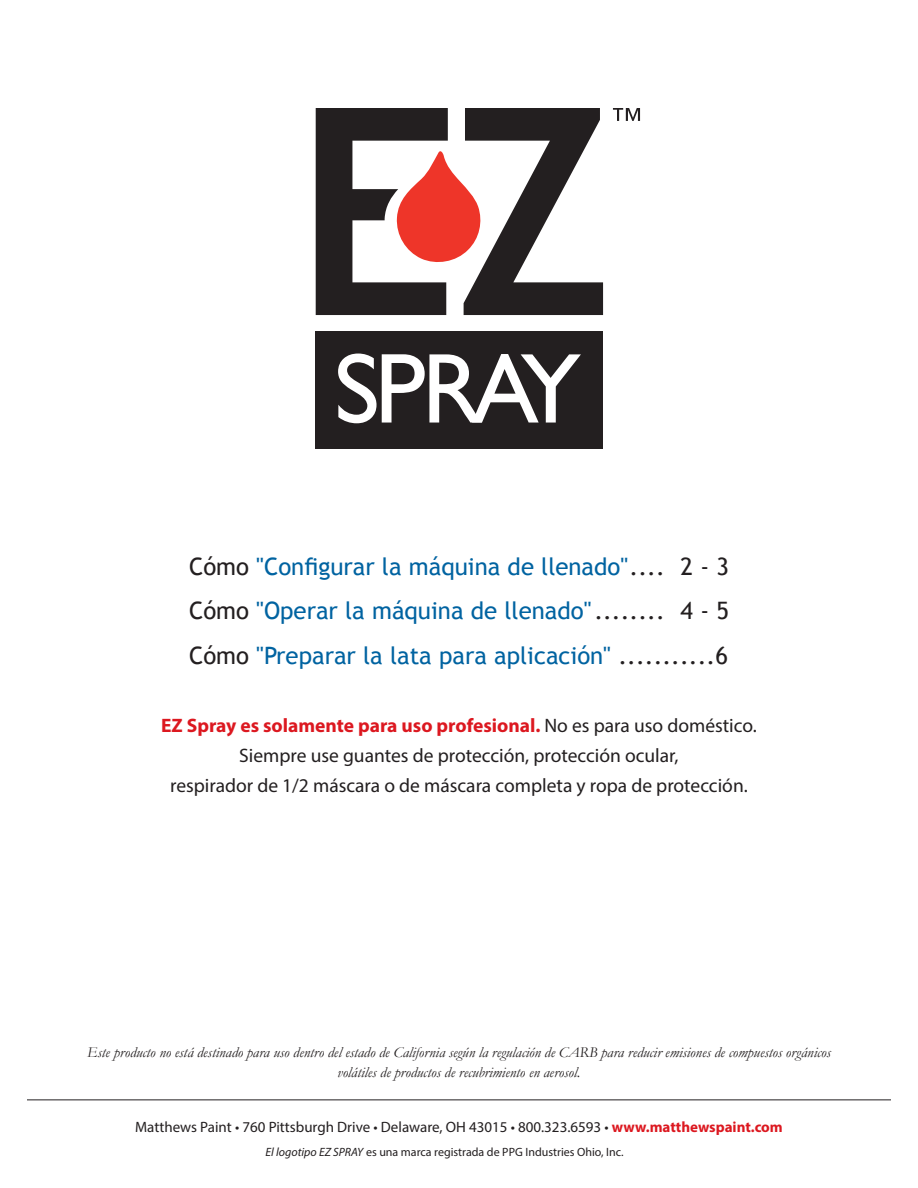
<style>
.page{position:relative;width:918px;height:1188px;background:#fff}
.page>*{position:absolute;margin:0;border:0;box-sizing:border-box;transform-origin:0 0}
.t1{font:24px "Trebuchet MS";color:#0063a1}
.t2{font:19.5px/30px "Myriad Pro";color:#231f20;text-align:center}
.t3{font:italic 15px/19.5px "Garamond";color:#231f20;text-align:center}
.t4{font:15px "Myriad Pro";color:#231f20}
.t5{font:12px "Myriad Pro";color:#231f20}
.s1{color:#231f20}
.s2{font-weight:700;color:#dc1820}
.s3{font-style:italic}
</style>
<div class="page">
<svg style="left:316px;top:108px;width:287px;height:207px"></svg>
<div style="left:316px;top:331px;width:287px;height:118px;background:#231f20"></div>
<svg style="left:338px;top:354px;width:243px;height:69px"></svg>
<svg style="left:613px;top:108px;width:27px;height:13px"></svg>
<hr style="left:27px;top:1100px;width:864px;height:1px;background:#231f20">
<p class="t1" style="left:189px;top:552px;width:541px"><span class="s1">Cómo</span> "Configurar la máquina de llenado"<span class="s1">.... 2 - 3</span></p>
<p class="t1" style="left:189px;top:597px;width:541px"><span class="s1">Cómo</span> "Operar la máquina de llenado"<span class="s1">........ 4 - 5</span></p>
<p class="t1" style="left:189px;top:641px;width:540px"><span class="s1">Cómo</span> "Preparar la lata para aplicación" <span class="s1">...........6</span></p>
<p class="t2" style="left:161px;top:710px;width:597px"><span class="s2">EZ Spray es solamente para uso profesional.</span> No es para uso doméstico.<br>Siempre use guantes de protección, protección ocular,<br>respirador de 1/2 máscara o de máscara completa y ropa de protección.</p>
<p class="t3" style="left:87px;top:1043px;width:745px">Este producto no está destinado para uso dentro del estado de California según la regulación de CARB para reducir emisiones de compuestos orgánicos volátiles de productos de recubrimiento en aerosol.</p>
<p class="t4" style="left:135px;top:1117px;width:649px">Matthews Paint • 760 Pittsburgh Drive • Delaware, OH 43015 • 800.323.6593 • <span class="s2">www.matthewspaint.com</span></p>
<p class="t5" style="left:266px;top:1145px;width:360px"><span class="s3">El logotipo EZ SPRAY</span> es una marca registrada de PPG Industries Ohio, Inc.</p>
</div>
